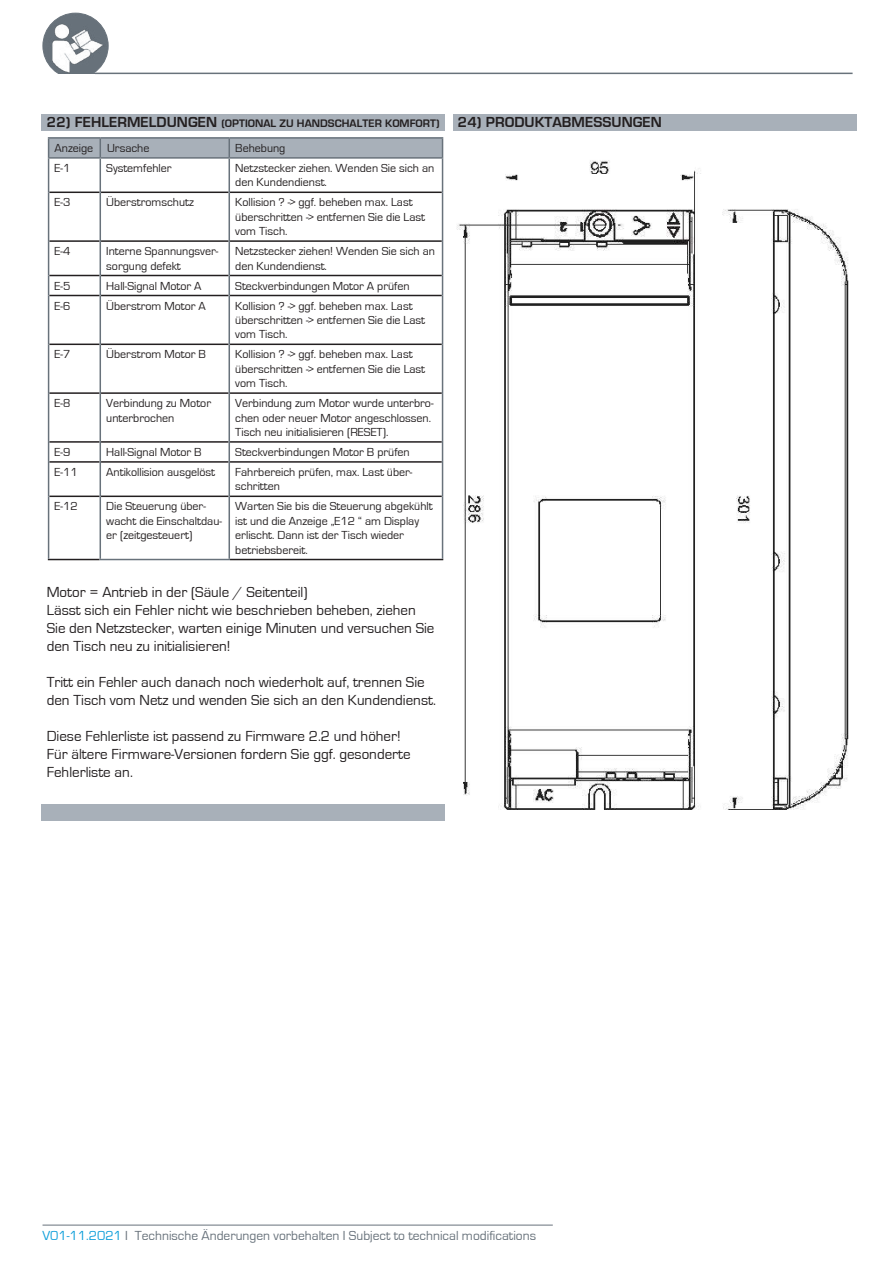
<style>
.page{position:relative;width:893px;height:1263px;background:#fff}
.page>*{position:absolute;margin:0;border:0;box-sizing:border-box;transform-origin:0 0}
.t1{font:15px/18px "Eurostile";color:#231f20}
.t2{font:15px "Eurostile CCS Bold";color:#231f20}
.t3{font:13.5px "Eurostile";color:#68727b}
.t4{font:12px/14.4px "Eurostile";color:#231f20}
.s1{font-size:11.25px}
.s2{color:#0d9eda}
</style>
<div class="page">
<img style="left:43px;top:13px;width:65px;height:65px;border-radius:50%">
<div style="left:43px;top:13px;width:66px;height:66px;border:1px solid #68727b;border-radius:50%"></div>
<hr style="left:92px;top:73px;width:761px;height:1px;background:#68727b">
<div style="left:58px;top:74px;width:37px;height:6px;background:#fff"></div>
<hr style="left:43px;top:1225px;width:510px;height:1px;background:#68727b">
<img style="left:457px;top:160px;width:392px;height:650px">
<div style="left:41px;top:804px;width:403px;height:17px;background:#a8b0b9"></div>
<div style="left:41px;top:114px;width:403px;height:17px;background:#a8b0b9"></div>
<div style="left:454px;top:114px;width:403px;height:17px;background:#a8b0b9"></div>
<hr style="left:49px;top:192px;width:51px;height:1px;background:#231f20">
<hr style="left:101px;top:192px;width:128px;height:1px;background:#231f20">
<hr style="left:230px;top:192px;width:212px;height:1px;background:#231f20">
<hr style="left:49px;top:240px;width:51px;height:2px;background:#231f20">
<hr style="left:101px;top:240px;width:128px;height:2px;background:#231f20">
<hr style="left:230px;top:240px;width:212px;height:2px;background:#231f20">
<hr style="left:49px;top:275px;width:51px;height:1px;background:#231f20">
<hr style="left:101px;top:275px;width:128px;height:1px;background:#231f20">
<hr style="left:230px;top:275px;width:212px;height:1px;background:#231f20">
<hr style="left:49px;top:295px;width:51px;height:1px;background:#231f20">
<hr style="left:101px;top:295px;width:128px;height:1px;background:#231f20">
<hr style="left:230px;top:295px;width:212px;height:1px;background:#231f20">
<hr style="left:49px;top:344px;width:51px;height:1px;background:#231f20">
<hr style="left:101px;top:344px;width:128px;height:1px;background:#231f20">
<hr style="left:230px;top:344px;width:212px;height:1px;background:#231f20">
<hr style="left:49px;top:392px;width:51px;height:2px;background:#231f20">
<hr style="left:101px;top:392px;width:128px;height:2px;background:#231f20">
<hr style="left:230px;top:392px;width:212px;height:2px;background:#231f20">
<hr style="left:49px;top:441px;width:51px;height:2px;background:#231f20">
<hr style="left:101px;top:441px;width:128px;height:2px;background:#231f20">
<hr style="left:230px;top:441px;width:212px;height:2px;background:#231f20">
<hr style="left:49px;top:461px;width:51px;height:2px;background:#231f20">
<hr style="left:101px;top:461px;width:128px;height:2px;background:#231f20">
<hr style="left:230px;top:461px;width:212px;height:2px;background:#231f20">
<hr style="left:49px;top:496px;width:51px;height:1px;background:#231f20">
<hr style="left:101px;top:496px;width:128px;height:1px;background:#231f20">
<hr style="left:230px;top:496px;width:212px;height:1px;background:#231f20">
<hr style="left:48px;top:559px;width:52px;height:1px;background:#231f20">
<hr style="left:230px;top:559px;width:213px;height:1px;background:#231f20">
<hr style="left:48px;top:159px;width:1px;height:33px;background:#68727b">
<hr style="left:100px;top:159px;width:1px;height:33px;background:#68727b">
<hr style="left:229px;top:159px;width:1px;height:33px;background:#68727b">
<hr style="left:442px;top:159px;width:1px;height:33px;background:#68727b">
<hr style="left:48px;top:192px;width:1px;height:49px;background:#68727b">
<hr style="left:100px;top:192px;width:1px;height:49px;background:#68727b">
<hr style="left:229px;top:192px;width:1px;height:49px;background:#68727b">
<hr style="left:442px;top:192px;width:1px;height:49px;background:#68727b">
<hr style="left:48px;top:241px;width:1px;height:34px;background:#68727b">
<hr style="left:100px;top:241px;width:1px;height:34px;background:#68727b">
<hr style="left:229px;top:241px;width:1px;height:34px;background:#68727b">
<hr style="left:442px;top:241px;width:1px;height:34px;background:#68727b">
<svg style="left:48px;top:275px;width:1px;height:20px"></svg>
<svg style="left:100px;top:275px;width:1px;height:20px"></svg>
<svg style="left:229px;top:275px;width:1px;height:20px"></svg>
<svg style="left:442px;top:275px;width:1px;height:20px"></svg>
<hr style="left:48px;top:295px;width:1px;height:49px;background:#68727b">
<hr style="left:100px;top:295px;width:1px;height:49px;background:#68727b">
<hr style="left:229px;top:295px;width:1px;height:49px;background:#68727b">
<hr style="left:442px;top:295px;width:1px;height:49px;background:#68727b">
<hr style="left:48px;top:344px;width:1px;height:49px;background:#68727b">
<hr style="left:100px;top:344px;width:1px;height:49px;background:#68727b">
<hr style="left:229px;top:344px;width:1px;height:49px;background:#68727b">
<hr style="left:442px;top:344px;width:1px;height:49px;background:#68727b">
<hr style="left:48px;top:393px;width:1px;height:49px;background:#68727b">
<hr style="left:100px;top:393px;width:1px;height:49px;background:#68727b">
<hr style="left:229px;top:393px;width:1px;height:49px;background:#68727b">
<hr style="left:442px;top:393px;width:1px;height:49px;background:#68727b">
<svg style="left:48px;top:442px;width:1px;height:20px"></svg>
<svg style="left:100px;top:442px;width:1px;height:20px"></svg>
<svg style="left:229px;top:442px;width:1px;height:20px"></svg>
<svg style="left:442px;top:442px;width:1px;height:20px"></svg>
<hr style="left:48px;top:462px;width:1px;height:34px;background:#68727b">
<hr style="left:100px;top:462px;width:1px;height:34px;background:#68727b">
<hr style="left:229px;top:462px;width:1px;height:34px;background:#68727b">
<hr style="left:442px;top:462px;width:1px;height:34px;background:#68727b">
<hr style="left:48px;top:496px;width:1px;height:63px;background:#68727b">
<hr style="left:100px;top:496px;width:1px;height:63px;background:#68727b">
<hr style="left:229px;top:496px;width:1px;height:63px;background:#68727b">
<hr style="left:442px;top:496px;width:1px;height:63px;background:#68727b">
<hr style="left:100px;top:559px;width:130px;height:1px;background:#68727b">
<hr style="left:48px;top:137px;width:52px;height:2px;background:#68727b">
<hr style="left:100px;top:137px;width:129px;height:2px;background:#68727b">
<hr style="left:229px;top:137px;width:214px;height:2px;background:#68727b">
<svg style="left:48px;top:138px;width:395px;height:19px;background:#a4adb6"></svg>
<hr style="left:48px;top:157px;width:52px;height:2px;background:#68727b">
<hr style="left:100px;top:157px;width:129px;height:2px;background:#68727b">
<hr style="left:229px;top:157px;width:214px;height:2px;background:#68727b">
<p class="t2" style="left:47px;top:114px;width:617px">22) FEHLERMELDUNGEN <span class="s1">(OPTIONAL ZU HANDSCHALTER KOMFORT)</span> 24) PRODUKTABMESSUNGEN</p>
<p class="t4" style="left:55px;top:141px;width:96px">Anzeige Ursache</p>
<p class="t4" style="left:235px;top:141px;width:52px">Behebung</p>
<p class="t4" style="left:55px;top:161px;width:17px">E-1</p>
<p class="t4" style="left:106px;top:161px;width:67px">Systemfehler</p>
<p class="t4" style="left:235px;top:161px;width:201px">Netzstecker ziehen. Wenden Sie sich an den Kundendienst.</p>
<p class="t4" style="left:55px;top:195px;width:17px">E-3</p>
<p class="t4" style="left:106px;top:195px;width:89px">Überstromschutz</p>
<p class="t4" style="left:235px;top:195px;width:191px">Kollision ? -&gt; ggf. beheben max. Last überschritten -&gt; entfernen Sie die Last vom Tisch.</p>
<p class="t4" style="left:55px;top:244px;width:17px">E-4</p>
<p class="t4" style="left:106px;top:244px;width:114px">Interne Spannungsver&shy;sorgung defekt</p>
<p class="t4" style="left:235px;top:244px;width:201px">Netzstecker ziehen! Wenden Sie sich an den Kundendienst.</p>
<p class="t4" style="left:55px;top:279px;width:17px">E-5</p>
<p class="t4" style="left:106px;top:279px;width:97px">Hall-Signal Motor A</p>
<p class="t4" style="left:235px;top:279px;width:176px">Steckverbindungen Motor A prüfen</p>
<p class="t4" style="left:55px;top:299px;width:17px">E-6</p>
<p class="t4" style="left:106px;top:299px;width:101px">Überstrom Motor A</p>
<p class="t4" style="left:235px;top:299px;width:191px">Kollision ? -&gt; ggf. beheben max. Last überschritten -&gt; entfernen Sie die Last vom Tisch.</p>
<p class="t4" style="left:55px;top:347px;width:17px">E-7</p>
<p class="t4" style="left:106px;top:347px;width:101px">Überstrom Motor B</p>
<p class="t4" style="left:235px;top:347px;width:191px">Kollision ? -&gt; ggf. beheben max. Last überschritten -&gt; entfernen Sie die Last vom Tisch.</p>
<p class="t4" style="left:55px;top:396px;width:17px">E-8</p>
<p class="t4" style="left:106px;top:396px;width:106px">Verbindung zu Motor unterbrochen</p>
<p class="t4" style="left:235px;top:396px;width:200px">Verbindung zum Motor wurde unterbro&shy;chen oder neuer Motor angeschlossen.<br>Tisch neu initialisieren (RESET).</p>
<p class="t4" style="left:55px;top:445px;width:17px">E-9</p>
<p class="t4" style="left:106px;top:445px;width:97px">Hall-Signal Motor B</p>
<p class="t4" style="left:235px;top:445px;width:176px">Steckverbindungen Motor B prüfen</p>
<p class="t4" style="left:55px;top:465px;width:25px">E-11</p>
<p class="t4" style="left:106px;top:465px;width:110px">Antikollision ausgelöst</p>
<p class="t4" style="left:235px;top:465px;width:179px">Fahrbereich prüfen, max. Last über&shy;schritten</p>
<p class="t4" style="left:55px;top:499px;width:25px">E-12</p>
<p class="t4" style="left:106px;top:499px;width:117px">Die Steuerung über&shy;wacht die Einschaltdau&shy;er (zeitgesteuert)</p>
<p class="t4" style="left:235px;top:499px;width:199px">Warten Sie bis die Steuerung abgekühlt ist und die Anzeige „E12 “ am Display erlischt. Dann ist der Tisch wieder betriebsbereit.</p>
<p class="t1" style="left:47px;top:583px;width:389px">Motor = Antrieb in der (Säule / Seitenteil)<br>Lässt sich ein Fehler nicht wie beschrieben beheben, ziehen Sie den Netzstecker, warten einige Minuten und versuchen Sie den Tisch neu zu initialisieren!</p>
<p class="t1" style="left:47px;top:673px;width:391px">Tritt ein Fehler auch danach noch wiederholt auf, trennen Sie den Tisch vom Netz und wenden Sie sich an den Kundendienst.</p>
<p class="t1" style="left:47px;top:727px;width:365px">Diese Fehlerliste ist passend zu Firmware 2.2 und höher!<br>Für ältere Firmware-Versionen fordern Sie ggf. gesonderte<br>Fehlerliste an.</p>
<p class="t3" style="left:43px;top:1228px;width:495px"><span class="s2">V01-11.2021</span> I Technische Änderungen vorbehalten I Subject to technical modifications</p>
</div>
